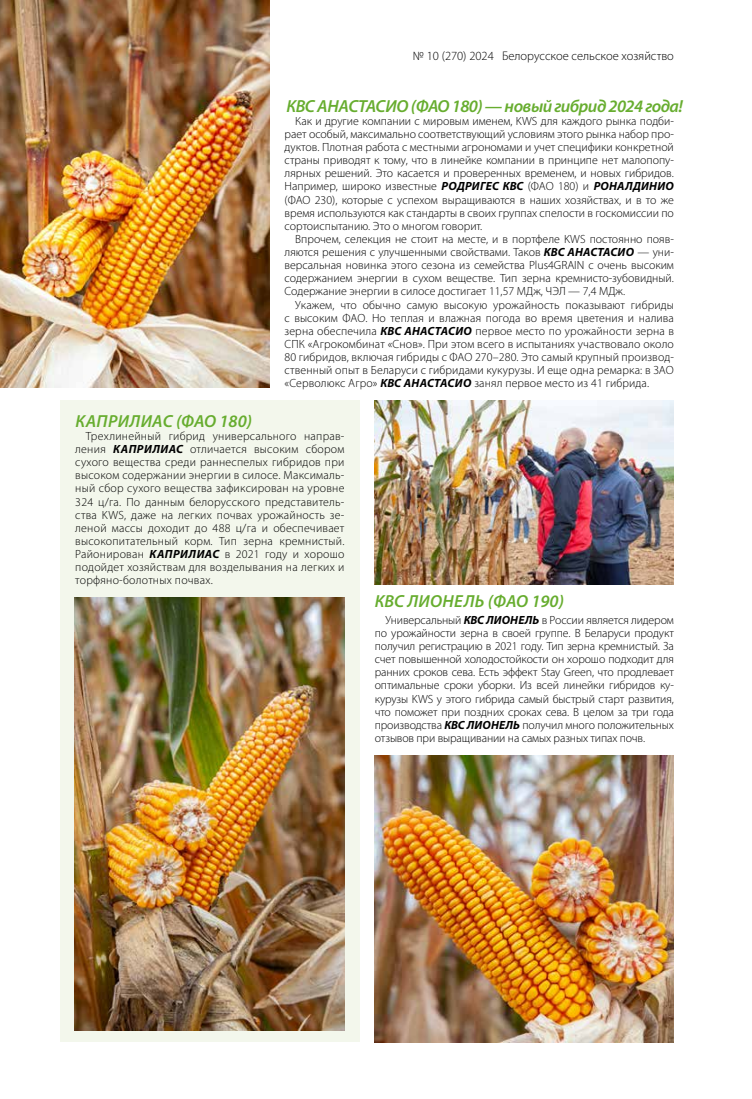
<style>
.page{position:relative;width:752px;height:1099px;background:#fff}
.page>*{position:absolute;margin:0;border:0;box-sizing:border-box;transform-origin:0 0}
.t1{font:italic 600 17.5px "Myriad Pro";letter-spacing:-.015em;color:#67ad2f}
.t2{font:italic 600 17.5px "Myriad Pro";letter-spacing:.01em;color:#67ad2f}
.t3{font:italic 600 17.5px "Myriad Pro";letter-spacing:.015em;color:#67ad2f}
.t4{font:300 12.5px "Myriad Pro";color:#000}
.t5{font:300 11.88px/13.1px "Myriad Pro";color:#000;text-align:justify}
.s1{font-weight:700;font-style:italic}
</style>
<div class="page">
<img style="left:374px;top:400px;width:299px;height:184px">
<div style="left:60px;top:400px;width:299px;height:642px;background:#f3f7ec"></div>
<img style="left:74px;top:597px;width:270px;height:433px">
<img style="left:374px;top:755px;width:299px;height:287px">
<img style="left:0;top:0;width:269px;height:387px">
<p class="t4" style="left:412px;top:49px;width:262px">№ 10 (270) 2024 Белорусское сельское хозяйство</p>
<h1 class="t1" style="left:286px;top:95px;width:397px">КВС АНАСТАСИО (ФАО 180) — новый гибрид 2024 года!</h1>
<p class="t5" style="left:284px;top:115px;width:390px;text-indent:11px">Как и другие компании с мировым именем, KWS для каждого рынка подби&shy;рает особый, максимально соответствующий условиям этого рынка набор про&shy;дуктов. Плотная работа с местными агрономами и учет специфики конкретной страны приводят к тому, что в линейке компании в принципе нет малопопу&shy;лярных решений. Это касается и проверенных временем, и новых гибридов.<br>Например, широко известные <span class="s1">РОДРИГЕС КВС</span> (ФАО 180) и <span class="s1">РОНАЛДИНИО </span>(ФАО 230), которые с успехом выращиваются в наших хозяйствах, и в то же время используются как стандарты в своих группах спелости в госкомиссии по сортоиспытанию. Это о многом говорит.</p>
<p class="t5" style="left:284px;top:233px;width:390px;text-indent:11px">Впрочем, селекция не стоит на месте, и в портфеле KWS постоянно появ&shy;ляются решения с улучшенными свойствами. Таков <span class="s1">КВС АНАСТАСИО</span> — уни&shy;версальная новинка этого сезона из семейства Plus4GRAIN с очень высоким содержанием энергии в сухом веществе. Тип зерна кремнисто-зубовидный.<br>Содержание энергии в силосе достигает 11,57 МДж, ЧЭЛ — 7,4 МДж.</p>
<p class="t5" style="left:284px;top:298px;width:390px;text-indent:11px">Укажем, что обычно самую высокую урожайность показывают гибриды с высоким ФАО. Но теплая и влажная погода во время цветения и налива зерна обеспечила <span class="s1">КВС АНАСТАСИО</span> первое место по урожайности зерна в СПК «Агрокомбинат «Снов». При этом всего в испытаниях участвовало около 80 гибридов, включая гибриды с ФАО 270–280. Это самый крупный производ&shy;ственный опыт в Беларуси с гибридами кукурузы. И еще одна ремарка: в ЗАО «Серволюкс Агро» <span class="s1">КВС АНАСТАСИО</span> занял первое место из 41 гибрида.</p>
<h1 class="t3" style="left:75px;top:410px;width:178px">КАПРИЛИАС (ФАО 180)</h1>
<p class="t5" style="left:75px;top:430px;width:270px;text-indent:11px">Трехлинейный гибрид универсального направ&shy;ления <span class="s1">КАПРИЛИАС</span> отличается высоким сбором сухого вещества среди раннеспелых гибридов при высоком содержании энергии в силосе. Максималь&shy;ный сбор сухого вещества зафиксирован на уровне 324 ц/га. По данным белорусского представитель&shy;ства KWS, даже на легких почвах урожайность зе&shy;леной массы доходит до 488 ц/га и обеспечивает высокопитательный корм. Тип зерна кремнистый.<br>Районирован <span class="s1">КАПРИЛИАС</span> в 2021 году и хорошо подойдет хозяйствам для возделывания на легких и торфяно-болотных почвах.</p>
<h1 class="t2" style="left:374px;top:590px;width:190px">КВС ЛИОНЕЛЬ (ФАО 190)</h1>
<p class="t5" style="left:374px;top:613px;width:300px;text-indent:11px">Универсальный <span class="s1">КВС ЛИОНЕЛЬ</span> в России является лидером по урожайности зерна в своей группе. В Беларуси продукт получил регистрацию в 2021 году. Тип зерна кремнистый. За счет повышенной холодостойкости он хорошо подходит для ранних сроков сева. Есть эффект Stay Green, что продлевает оптимальные сроки уборки. Из всей линейки гибридов ку&shy;курузы KWS у этого гибрида самый быстрый старт развития, что поможет при поздних сроках сева. В целом за три года производства <span class="s1">КВС ЛИОНЕЛЬ</span> получил много положительных отзывов при выращивании на самых разных типах почв.</p>
</div>
